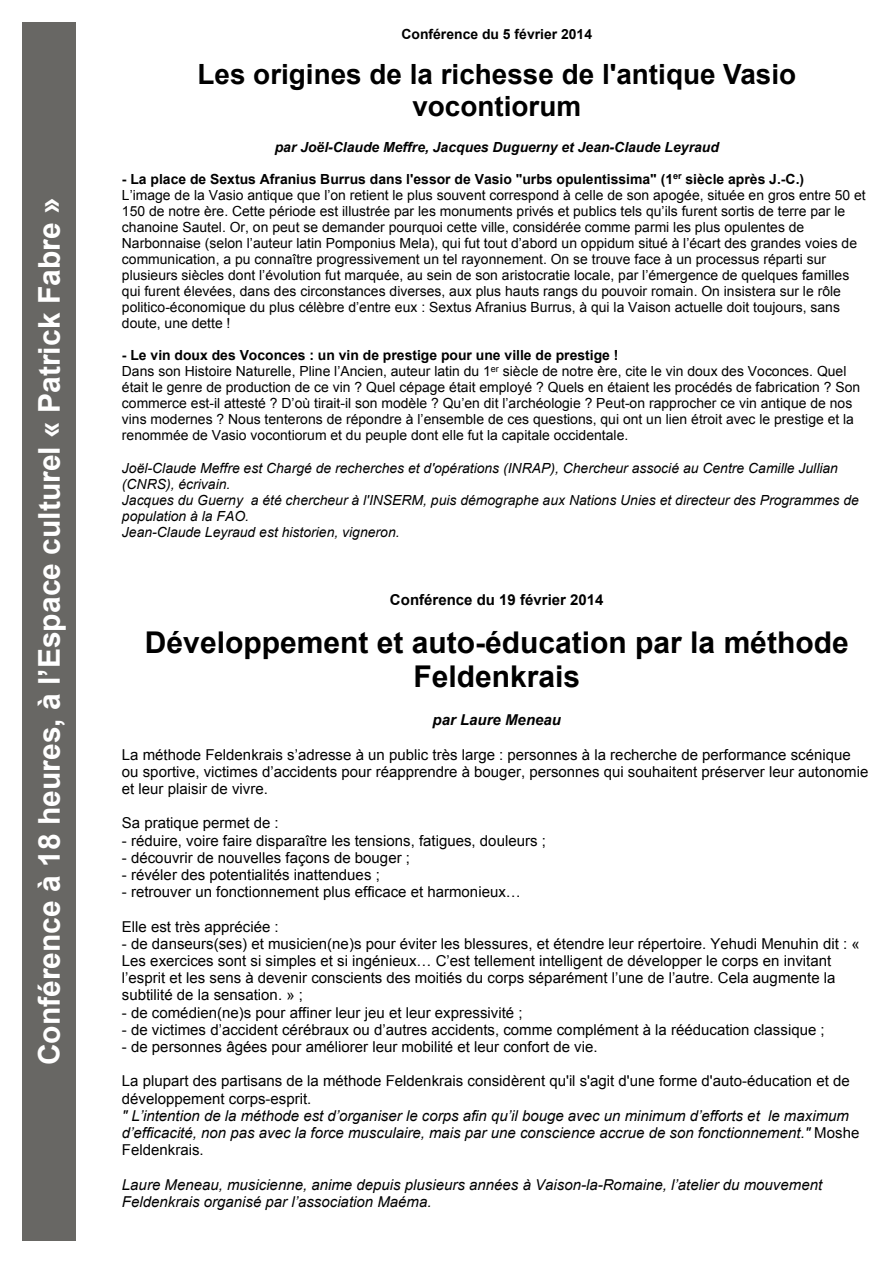
<style>
.page{position:relative;width:893px;height:1263px;background:#fff}
.page>*{position:absolute;margin:0;border:0;box-sizing:border-box;transform-origin:0 0}
.t1{font:700 30px/34.3px "Arial";color:#000;text-align:center}
.t2{font:700 30px "Arial";color:#fff}
.t3{font:700 27.9px/32.1px "Arial";color:#000;text-align:center}
.t4{font:15px/17.2px "Arial";color:#000}
.t5{font:italic 15px/17.2px "Arial";color:#000}
.t6{font:700 15px "Arial";color:#000}
.t7{font:italic 700 15px "Arial";color:#000}
.t8{font:13.95px/16px "Arial";color:#000}
.t9{font:italic 13.95px/16px "Arial";color:#000}
.t10{font:italic 700 13.95px "Arial";color:#000}
.t11{font:700 13.95px "Arial";color:#000}
.s1{font-weight:700}
.s2{font-style:normal}
</style>
<div class="page">
<div style="left:22px;top:22px;width:53px;height:1219px;background:#686764"></div>
<h1 class="t2" style="left:38px;top:1065px;width:869px;rotate:-90deg">Conférence à 18 heures, à l’Espace culturel « Patrick Fabre »</h1>
<p class="t11" style="left:401px;top:29px;width:192px">Conférence du 5 février 2014</p>
<h2 class="t3" style="left:197px;top:61px;width:600px">Les origines de la richesse de l'antique Vasio vocontiorum</h2>
<p class="t10" style="left:275px;top:142px;width:446px">par Joël-Claude Meffre, Jacques Duguerny et Jean-Claude Leyraud</p>
<p class="t8" style="left:122px;top:172px;width:745px"><span class="s1">- La place de Sextus Afranius Burrus dans l'essor de Vasio "urbs opulentissima" (1</span><sup>er</sup> <span class="s1">siècle après J.-C.)<br></span>L’image de la Vasio antique que l’on retient le plus souvent correspond à celle de son apogée, située en gros entre 50 et 150 de notre ère. Cette période est illustrée par les monuments privés et publics tels qu’ils furent sortis de terre par le chanoine Sautel. Or, on peut se demander pourquoi cette ville, considérée comme parmi les plus opulentes de Narbonnaise (selon l’auteur latin Pomponius Mela), qui fut tout d’abord un oppidum situé à l’écart des grandes voies de communication, a pu connaître progressivement un tel rayonnement. On se trouve face à un processus réparti sur plusieurs siècles dont l’évolution fut marquée, au sein de son aristocratie locale, par l’émergence de quelques familles qui furent élevées, dans des circonstances diverses, aux plus hauts rangs du pouvoir romain. On insistera sur le rôle politico-économique du plus célèbre d’entre eux : Sextus Afranius Burrus, à qui la Vaison actuelle doit toujours, sans doute, une dette !</p>
<p class="t8" style="left:122px;top:349px;width:740px"><span class="s1">- Le vin doux des Voconces : un vin de prestige pour une ville de prestige !<br></span>Dans son Histoire Naturelle, Pline l’Ancien, auteur latin du 1<sup>er</sup> siècle de notre ère, cite le vin doux des Voconces. Quel était le genre de production de ce vin ? Quel cépage était employé ? Quels en étaient les procédés de fabrication ? Son commerce est-il attesté ? D’où tirait-il son modèle ? Qu’en dit l’archéologie ? Peut-on rapprocher ce vin antique de nos vins modernes ? Nous tenterons de répondre à l’ensemble de ces questions, qui ont un lien étroit avec le prestige et la renommée de Vasio vocontiorum et du peuple dont elle fut la capitale occidentale.</p>
<p class="t9" style="left:122px;top:461px;width:739px">Joël-Claude Meffre est Chargé de recherches et d'opérations (INRAP), Chercheur associé au Centre Camille Jullian (CNRS), écrivain.<br>Jacques du Guerny a été chercheur à l'INSERM, puis démographe aux Nations Unies et directeur des Programmes de population à la FAO.<br>Jean-Claude Leyraud est historien, vigneron.</p>
<p class="t6" style="left:390px;top:594px;width:215px">Conférence du 19 février 2014</p>
<h1 class="t1" style="left:145px;top:628px;width:705px">Développement et auto-éducation par la méthode<br>Feldenkrais</h1>
<p class="t7" style="left:433px;top:714px;width:130px">par Laure Meneau</p>
<p class="t4" style="left:122px;top:747px;width:748px">La méthode Feldenkrais s’adresse à un public très large : personnes à la recherche de performance scénique ou sportive, victimes d’accidents pour réapprendre à bouger, personnes qui souhaitent préserver leur autonomie et leur plaisir de vivre.</p>
<p class="t4" style="left:122px;top:816px;width:158px">Sa pratique permet de :</p>
<p class="t4" style="left:122px;top:833px;width:425px">- réduire, voire faire disparaître les tensions, fatigues, douleurs ;</p>
<p class="t4" style="left:122px;top:850px;width:290px">- découvrir de nouvelles façons de bouger ;</p>
<p class="t4" style="left:122px;top:867px;width:259px">- révéler des potentialités inattendues ;</p>
<p class="t4" style="left:122px;top:885px;width:400px">- retrouver un fonctionnement plus efficace et harmonieux…</p>
<p class="t4" style="left:122px;top:919px;width:158px">Elle est très appréciée :</p>
<p class="t4" style="left:122px;top:936px;width:739px">- de danseurs(ses) et musicien(ne)s pour éviter les blessures, et étendre leur répertoire. Yehudi Menuhin dit : « Les exercices sont si simples et si ingénieux… C’est tellement intelligent de développer le corps en invitant l’esprit et les sens à devenir conscients des moitiés du corps séparément l’une de l’autre. Cela augmente la subtilité de la sensation. » ;</p>
<p class="t4" style="left:122px;top:1005px;width:402px">- de comédien(ne)s pour affiner leur jeu et leur expressivité ;</p>
<p class="t4" style="left:122px;top:1022px;width:704px">- de victimes d’accident cérébraux ou d’autres accidents, comme complément à la rééducation classique ;</p>
<p class="t4" style="left:122px;top:1039px;width:477px">- de personnes âgées pour améliorer leur mobilité et leur confort de vie.</p>
<p class="t4" style="left:122px;top:1074px;width:729px">La plupart des partisans de la méthode Feldenkrais considèrent qu'il s'agit d'une forme d'auto-éducation et de développement corps-esprit.</p>
<p class="t5" style="left:122px;top:1108px;width:739px">" L’intention de la méthode est d’organiser le corps afin qu’il bouge avec un minimum d’efforts et le maximum d’efficacité, non pas avec la force musculaire, mais par une conscience accrue de son fonctionnement." <span class="s2">Moshe<br>Feldenkrais.</span></p>
<p class="t5" style="left:122px;top:1177px;width:702px">Laure Meneau, musicienne, anime depuis plusieurs années à Vaison-la-Romaine, l’atelier du mouvement<br>Feldenkrais organisé par l’association Maéma.</p>
</div>
